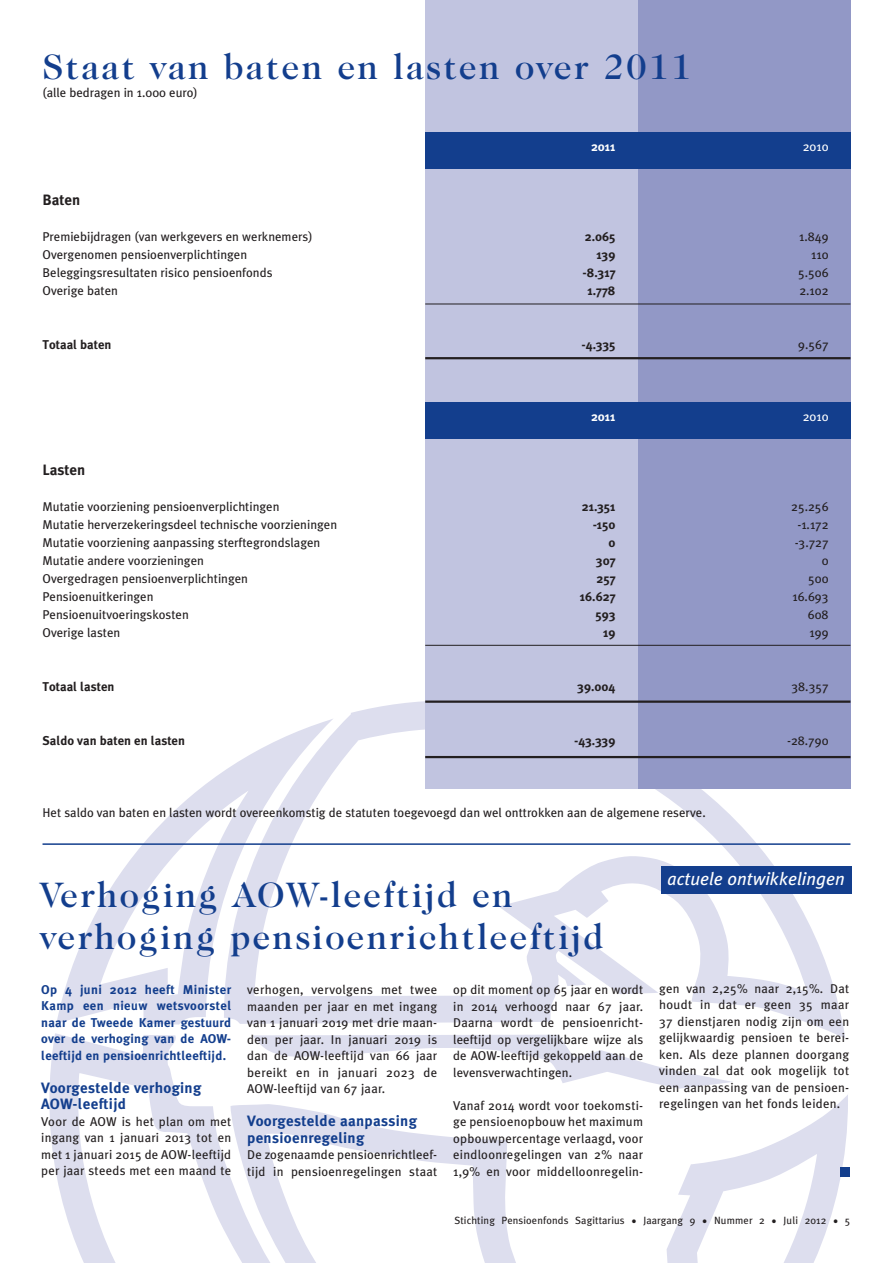
<style>
.page{position:relative;width:893px;height:1263px;background:#fff}
.page>*{position:absolute;margin:0;border:0;box-sizing:border-box;transform-origin:0 0}
.t1{font:500 36px/42px "Caslon 224 IT Cby BT";letter-spacing:.05em;color:#133e8d}
.t2{font:italic 18px "Meta Plus";color:#fff}
.t3{font:700 15px/16.5px "Meta Plus";letter-spacing:.02em;color:#133e8d}
.t4{font:700 15px "Meta Plus";color:#231f20}
.t5{font:12.75px/16.5px "Meta Plus";color:#231f20;text-align:justify}
.t6{font:700 12.75px/16.5px "Meta Plus";letter-spacing:.02em;color:#133e8d;text-align:justify}
.t7{font:700 12.75px "Meta Plus";color:#231f20}
.t8{font:700 12.75px "Meta Plus";color:#fff}
.t9{font:12.75px "Meta Plus";color:#fff}
.t10{font:10.5px "Meta Plus";letter-spacing:.01em;color:#231f20}
</style>
<div class="page">
<svg style="left:407px;top:1038px;width:442px;height:225px"></svg>
<svg style="left:49px;top:1033px;width:358px;height:230px"></svg>
<svg style="left:56px;top:771px;width:168px;height:253px"></svg>
<svg style="left:224px;top:701px;width:621px;height:337px"></svg>
<div style="left:638px;top:0;width:212px;height:789px;background:#9298c6"></div>
<div style="left:425px;top:0;width:213px;height:789px;background:#c1c4e0"></div>
<div style="left:425px;top:133px;width:425px;height:36px;background:#133e8d"></div>
<hr style="left:425px;top:304px;width:425px;height:1px;background:#231f20">
<hr style="left:425px;top:357px;width:425px;height:2px;background:#231f20">
<div style="left:425px;top:402px;width:425px;height:36px;background:#133e8d"></div>
<hr style="left:425px;top:645px;width:425px;height:1px;background:#231f20">
<hr style="left:425px;top:700px;width:425px;height:3px;background:#231f20">
<hr style="left:425px;top:756px;width:425px;height:2px;background:#231f20">
<hr style="left:43px;top:843px;width:807px;height:2px;background:#133e8d">
<div style="left:840px;top:1167px;width:9px;height:9px;background:#133e8d"></div>
<div style="left:661px;top:866px;width:190px;height:28px;background:#133e8d"></div>
<h1 class="t1" style="left:43px;top:44px;width:651px">Staat van baten en lasten over 2011</h1>
<p class="t5" style="left:43px;top:84px;width:157px">(alle bedragen in 1.000 euro)</p>
<p class="t8" style="left:591px;top:139px;width:26px">2011</p>
<p class="t9" style="left:803px;top:139px;width:27px">2010</p>
<p class="t4" style="left:43px;top:191px;width:39px">Baten</p>
<p class="t5" style="left:43px;top:228px;width:271px">Premiebijdragen (van werkgevers en werknemers)</p>
<p class="t7" style="left:585px;top:229px;width:32px">2.065</p>
<p class="t5" style="left:799px;top:228px;width:31px">1.849</p>
<p class="t5" style="left:43px;top:246px;width:206px">Overgenomen pensioenverplichtingen</p>
<p class="t7" style="left:597px;top:247px;width:20px">139</p>
<p class="t5" style="left:811px;top:246px;width:19px">110</p>
<p class="t5" style="left:43px;top:264px;width:231px">Beleggingsresultaten risico pensioenfonds</p>
<p class="t7" style="left:583px;top:265px;width:35px">-8.317</p>
<p class="t5" style="left:798px;top:264px;width:32px">5.506</p>
<p class="t5" style="left:43px;top:282px;width:77px">Overige baten</p>
<p class="t7" style="left:587px;top:283px;width:30px">1.778</p>
<p class="t5" style="left:799px;top:282px;width:31px">2.102</p>
<p class="t7" style="left:43px;top:337px;width:70px">Totaal baten</p>
<p class="t7" style="left:582px;top:337px;width:35px">-4.335</p>
<p class="t5" style="left:798px;top:336px;width:32px">9.567</p>
<p class="t8" style="left:591px;top:409px;width:26px">2011</p>
<p class="t9" style="left:803px;top:409px;width:27px">2010</p>
<p class="t4" style="left:43px;top:461px;width:44px">Lasten</p>
<p class="t5" style="left:43px;top:498px;width:238px">Mutatie voorziening pensioenverplichtingen</p>
<p class="t7" style="left:582px;top:499px;width:35px">21.351</p>
<p class="t5" style="left:791px;top:498px;width:39px">25.256</p>
<p class="t5" style="left:43px;top:516px;width:296px">Mutatie herverzekeringsdeel technische voorzieningen</p>
<p class="t7" style="left:593px;top:517px;width:24px">-150</p>
<p class="t5" style="left:797px;top:516px;width:33px">-1.172</p>
<p class="t5" style="left:43px;top:534px;width:279px">Mutatie voorziening aanpassing sterftegrondslagen</p>
<p class="t7" style="left:609px;top:535px;width:8px">0</p>
<p class="t5" style="left:795px;top:534px;width:35px">-3.727</p>
<p class="t5" style="left:43px;top:552px;width:163px">Mutatie andere voorzieningen</p>
<p class="t7" style="left:596px;top:553px;width:21px">307</p>
<p class="t5" style="left:822px;top:552px;width:8px">0</p>
<p class="t5" style="left:43px;top:570px;width:207px">Overgedragen pensioenverplichtingen</p>
<p class="t7" style="left:596px;top:571px;width:21px">257</p>
<p class="t5" style="left:808px;top:570px;width:22px">500</p>
<p class="t5" style="left:43px;top:588px;width:113px">Pensioenuitkeringen</p>
<p class="t7" style="left:580px;top:589px;width:37px">16.627</p>
<p class="t5" style="left:792px;top:588px;width:38px">16.693</p>
<p class="t5" style="left:43px;top:606px;width:148px">Pensioenuitvoeringskosten</p>
<p class="t7" style="left:596px;top:607px;width:21px">593</p>
<p class="t5" style="left:808px;top:606px;width:22px">608</p>
<p class="t5" style="left:43px;top:624px;width:79px">Overige lasten</p>
<p class="t7" style="left:603px;top:625px;width:14px">19</p>
<p class="t5" style="left:809px;top:624px;width:21px">199</p>
<p class="t7" style="left:43px;top:679px;width:73px">Totaal lasten</p>
<p class="t7" style="left:577px;top:679px;width:40px">39.004</p>
<p class="t5" style="left:791px;top:678px;width:39px">38.357</p>
<p class="t7" style="left:43px;top:733px;width:144px">Saldo van baten en lasten</p>
<p class="t7" style="left:574px;top:733px;width:43px">-43.339</p>
<p class="t5" style="left:787px;top:732px;width:43px">-28.790</p>
<p class="t5" style="left:43px;top:804px;width:665px">Het saldo van baten en lasten wordt overeenkomstig de statuten toegevoegd dan wel onttrokken aan de algemene reserve.</p>
<h1 class="t1" style="left:40px;top:872px;width:564px">Verhoging AOW-leeftijd en verhoging pensioenrichtleeftijd</h1>
<p class="t5" style="left:453px;top:981px;width:192px">op dit moment op 65 jaar en wordt in 2014 verhoogd naar 67 jaar.<br>Daarna wordt de pensioenricht&shy;leeftijd op vergelijkbare wijze als de AOW-leeftijd gekoppeld aan de levensverwachtingen.</p>
<p class="t5" style="left:453px;top:1097px;width:192px">Vanaf 2014 wordt voor toekomsti&shy;ge pensioenopbouw het maximum opbouwpercentage verlaagd, voor eindloonregelingen van 2% naar 1,9% en voor middelloonregelin-</p>
<p class="t6" style="left:41px;top:981px;width:192px">Op 4 juni 2012 heeft Minister Kamp een nieuw wetsvoorstel naar de Tweede Kamer gestuurd over de verhoging van de AOW&shy;leeftijd en pensioenrichtleeftijd.</p>
<p class="t3" style="left:41px;top:1079px;width:162px">Voorgestelde verhoging<br>AOW-leeftijd</p>
<p class="t5" style="left:41px;top:1113px;width:192px">Voor de AOW is het plan om met ingang van 1 januari 2013 tot en met 1 januari 2015 de AOW-leeftijd per jaar steeds met een maand te</p>
<p class="t5" style="left:247px;top:981px;width:192px">verhogen, vervolgens met twee maanden per jaar en met ingang van 1 januari 2019 met drie maan&shy;den per jaar. In januari 2019 is dan de AOW-leeftijd van 66 jaar bereikt en in januari 2023 de AOW-leeftijd van 67 jaar.</p>
<p class="t3" style="left:247px;top:1112px;width:171px">Voorgestelde aanpassing pensioenregeling</p>
<p class="t5" style="left:247px;top:1146px;width:192px">De zogenaamde pensioenrichtleef&shy;tijd in pensioenregelingen staat</p>
<h2 class="t2" style="left:668px;top:868px;width:179px">actuele ontwikkelingen</h2>
<p class="t5" style="left:659px;top:980px;width:192px">gen van 2,25% naar 2,15%. Dat houdt in dat er geen 35 maar 37 dienstjaren nodig zijn om een gelijkwaardig pensioen te berei&shy;ken. Als deze plannen doorgang vinden zal dat ook mogelijk tot een aanpassing van de pensioen&shy;regelingen van het fonds leiden.</p>
<p class="t10" style="left:454px;top:1214px;width:397px">Stichting Pensioenfonds Sagittarius • Jaargang 9 • Nummer 2 • Juli 2012 • 5</p>
</div>
